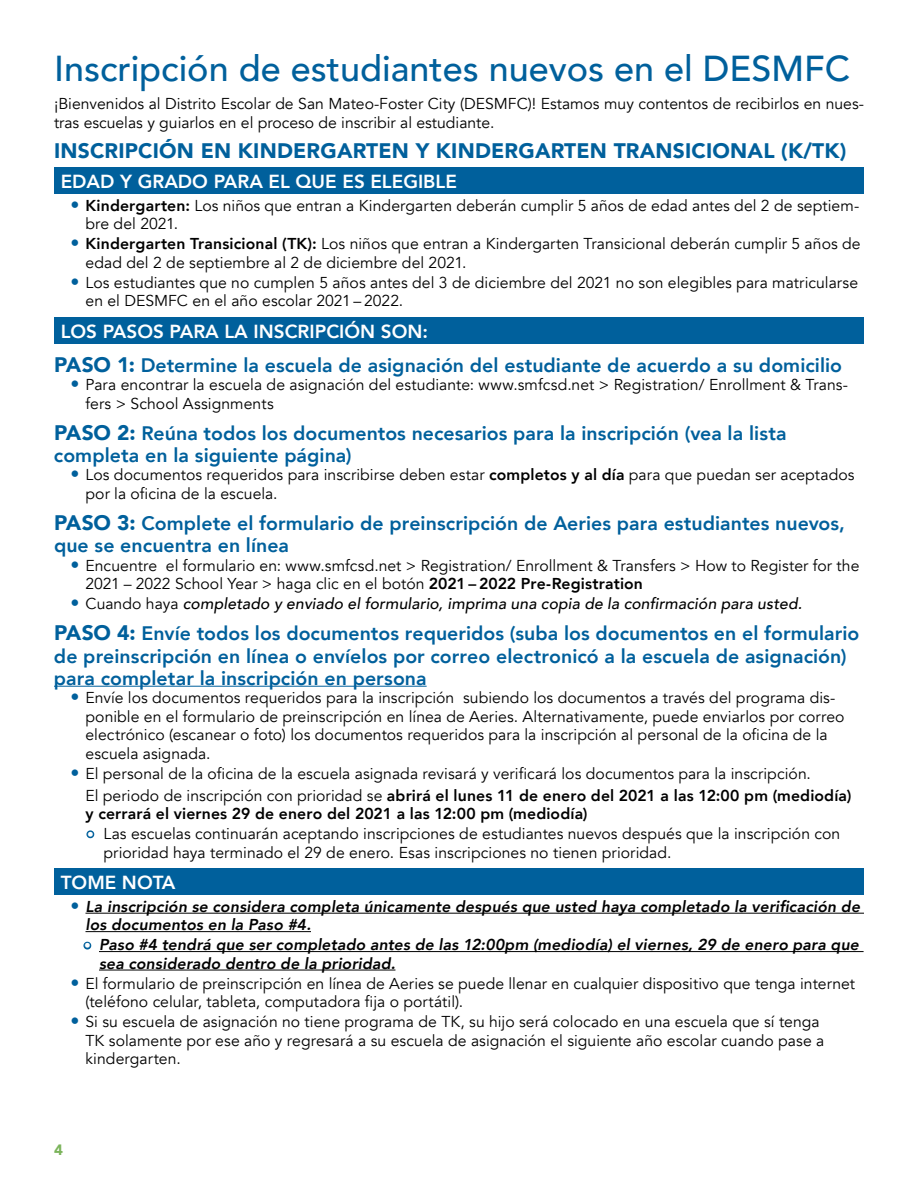
<style>
.page{position:relative;width:918px;height:1188px;background:#fff}
.page>*{position:absolute;margin:0;border:0;box-sizing:border-box;transform-origin:0 0}
.t1{font:500 36px "Avenir";color:#00609c}
.t2{font:900 21px "Avenir";letter-spacing:.01em;color:#00609c}
.t3{font:800 19.5px/22.2px "Avenir";letter-spacing:.005em;color:#00609c}
.t4{font:800 18.9px "Avenir";color:#fff}
.t5{font:15.75px/18.5px "Avenir";letter-spacing:.005em;color:#000}
.t6{font:italic 800 15.75px/18.5px "Avenir";letter-spacing:.01em;color:#000}
.t7{font:italic 500 15.75px "Avenir";letter-spacing:.01em;color:#000}
.t8{font:800 15.75px "Avenir";letter-spacing:.01em;color:#000}
.t9{font:900 15px "Avenir";color:#7bb45b}
.s1{font-size:18px;color:#00609c}
.s2{font-weight:800}
.s3{font-weight:900;font-size:21px}
.s4{font-weight:400;font-style:normal;font-size:18px;color:#00609c}
.s5{font-weight:400;font-style:normal}
.s6{font-size:13.5px;color:#00609c}
.s7{font-weight:400;font-style:normal;font-size:13.5px;color:#00609c}
</style>
<div class="page">
<div style="left:54px;top:167px;width:810px;height:27px;background:#00609c"></div>
<div style="left:54px;top:317px;width:810px;height:27px;background:#00609c"></div>
<hr style="left:54px;top:686px;width:373px;height:1px;background:#00609c">
<div style="left:54px;top:869px;width:810px;height:26px;background:#00609c"></div>
<hr style="left:86px;top:913px;width:778px;height:1px;background:#000">
<hr style="left:86px;top:931px;width:225px;height:1px;background:#000">
<hr style="left:99px;top:951px;width:765px;height:1px;background:#000">
<hr style="left:99px;top:970px;width:296px;height:1px;background:#000">
<h1 class="t1" style="left:54px;top:37px;width:798px">Inscripción de estudiantes nuevos en el DESMFC</h1>
<p class="t5" style="left:54px;top:94px;width:812px;line-height:18.9px">¡Bienvenidos al Distrito Escolar de San Mateo-Foster City (DESMFC)! Estamos muy contentos de recibirlos en nues&shy;tras escuelas y guiarlos en el proceso de inscribir al estudiante.</p>
<h2 class="t2" style="left:54px;top:132px;width:794px">INSCRIPCIÓN EN KINDERGARTEN Y KINDERGARTEN TRANSICIONAL (K/TK)</h2>
<p class="t4" style="left:61px;top:167px;width:398px">EDAD Y GRADO PARA EL QUE ES ELEGIBLE</p>
<p class="t5" style="left:85px;top:196px;width:775px;text-indent:-15px"><span class="s1">•</span> <span class="s2">Kindergarten:</span> Los niños que entran a Kindergarten deberán cumplir 5 años de edad antes del 2 de septiem&shy;bre del 2021.</p>
<p class="t5" style="left:86px;top:235px;width:777px;text-indent:-15px"><span class="s1">•</span> <span class="s2">Kindergarten Transicional (TK):</span> Los niños que entran a Kindergarten Transicional deberán cumplir 5 años de edad del 2 de septiembre al 2 de diciembre del 2021.</p>
<p class="t5" style="left:86px;top:273px;width:774px;text-indent:-15px"><span class="s1">•</span> Los estudiantes que no cumplen 5 años antes del 3 de diciembre del 2021 no son elegibles para matricularse en el DESMFC en el año escolar 2021 – 2022.</p>
<p class="t4" style="left:61px;top:316px;width:369px">LOS PASOS PARA LA INSCRIPCIÓN SON:</p>
<p class="t3" style="left:54px;top:354px;width:790px"><span class="s3">PASO 1:</span> Determine la escuela de asignación del estudiante de acuerdo a su domicilio</p>
<p class="t5" style="left:86px;top:376px;width:764px;text-indent:-15px"><span class="s1">•</span> Para encontrar la escuela de asignación del estudiante: www.smfcsd.net &gt; Registration/ Enrollment &amp; Trans&shy;fers &gt; School Assignments</p>
<p class="t3" style="left:54px;top:422px;width:734px"><span class="s3">PASO 2:</span> Reúna todos los documentos necesarios para la inscripción (vea la lista completa en la siguiente página)</p>
<p class="t5" style="left:86px;top:466px;width:771px;text-indent:-15px"><span class="s1">•</span> Los documentos requeridos para inscribirse deben estar <span class="s2">completos y al día</span> para que puedan ser aceptados por la oficina de la escuela.</p>
<p class="t3" style="left:54px;top:512px;width:793px"><span class="s3">PASO 3:</span> Complete el formulario de preinscripción de Aeries para estudiantes nuevos, que se encuentra en línea</p>
<p class="t5" style="left:86px;top:556px;width:776px;text-indent:-15px"><span class="s1">•</span> Encuentre el formulario en: www.smfcsd.net &gt; Registration/ Enrollment &amp; Transfers &gt; How to Register for the<br>2021 – 2022 School Year &gt; haga clic en el botón <span class="s2">2021 – 2022 Pre-Registration</span></p>
<p class="t7" style="left:70px;top:594px;width:733px"><span class="s4">•</span> <span class="s5">Cuando haya</span> completado y enviado el formulario, imprima una copia de la confirmación para usted.</p>
<p class="t3" style="left:54px;top:623px;width:807px"><span class="s3">PASO 4:</span> Envíe todos los documentos requeridos (suba los documentos en el formulario de preinscripción en línea o envíelos por correo electronicó a la escuela de asignación) para completar la inscripción en persona</p>
<p class="t5" style="left:86px;top:689px;width:761px;text-indent:-15px"><span class="s1">•</span> Envíe los documentos requeridos para la inscripción subiendo los documentos a través del programa dis&shy;ponible en el formulario de preinscripción en línea de Aeries. Alternativamente, puede enviarlos por correo electrónico (escanear o foto) los documentos requeridos para la inscripción al personal de la oficina de la escuela asignada.</p>
<p class="t5" style="left:86px;top:762px;width:767px;line-height:22.2px;text-indent:-15px"><span class="s1">•</span> El personal de la oficina de la escuela asignada revisará y verificará los documentos para la inscripción.<br>El periodo de inscripción con prioridad se <span class="s2">abrirá el lunes 11 de enero del 2021 a las 12:00 pm (mediodía)</span></p>
<p class="t8" style="left:86px;top:801px;width:504px">y cerrará el viernes 29 de enero del 2021 a las 12:00 pm (mediodía)</p>
<p class="t5" style="left:104px;top:825px;width:738px;text-indent:-16px"><span class="s6">•</span> Las escuelas continuarán aceptando inscripciones de estudiantes nuevos después que la inscripción con prioridad haya terminado el 29 de enero. Esas inscripciones no tienen prioridad.</p>
<p class="t4" style="left:61px;top:868px;width:116px">TOME NOTA</p>
<p class="t6" style="left:86px;top:897px;width:776px;text-indent:-15px"><span class="s4">•</span> La inscripción se considera completa únicamente después que usted haya completado la verificación de los documentos en la Paso #4.</p>
<p class="t6" style="left:99px;top:936px;width:761px;text-indent:-15px"><span class="s7">•</span> Paso #4 tendrá que ser completado antes de las 12:00pm (mediodía) el viernes, 29 de enero para que sea considerado dentro de la prioridad.</p>
<p class="t5" style="left:86px;top:974px;width:771px;text-indent:-15px"><span class="s1">•</span> El formulario de preinscripción en línea de Aeries se puede llenar en cualquier dispositivo que tenga internet (teléfono celular, tableta, computadora fija o portátil).</p>
<p class="t5" style="left:86px;top:1013px;width:740px;text-indent:-15px"><span class="s1">•</span> Si su escuela de asignación no tiene programa de TK, su hijo será colocado en una escuela que sí tenga<br>TK solamente por ese año y regresará a su escuela de asignación el siguiente año escolar cuando pase a kindergarten.</p>
<p class="t9" style="left:54px;top:1137px;width:10px">4</p>
</div>
